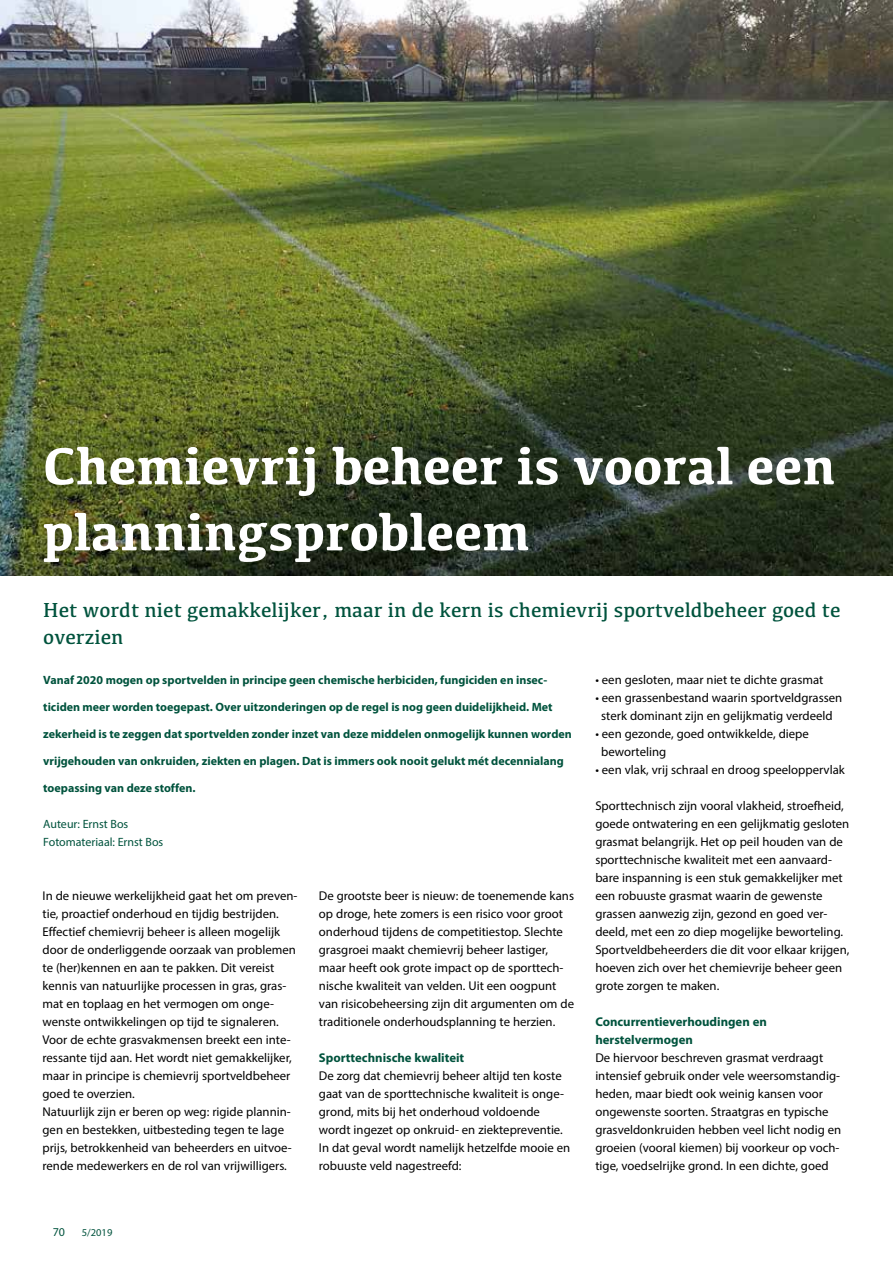
<style>
.page{position:relative;width:893px;height:1263px;background:#fff}
.page>*{position:absolute;margin:0;border:0;box-sizing:border-box;transform-origin:0 0}
.t1{font:700 54px/66px "Kefa";color:#fff}
.t2{font:21px/27px "Kefa";color:#00533d}
.t3{font:12.75px/18px "Myriad Pro";color:#000}
.t4{font:700 12.75px/18px "Myriad Pro";color:#00533d}
.t5{font:700 12px "Myriad Pro";color:#00533d}
.t6{font:12px/18px "Myriad Pro";color:#00533d}
.t7{font:10.5px "Myriad Pro";color:#00533d}
</style>
<div class="page">
<img style="left:0;top:0;width:893px;height:575px">
<h1 class="t1" style="left:43px;top:430px;width:794px">Chemievrij beheer is vooral een planningsprobleem</h1>
<h2 class="t2" style="left:43px;top:595px;width:799px">Het wordt niet gemakkelijker, maar in de kern is chemievrij sportveldbeheer goed te overzien</h2>
<p class="t5" style="left:43px;top:672px;width:506px">Vanaf 2020 mogen op sportvelden in principe geen chemische herbiciden, fungiciden en insec-</p>
<p class="t5" style="left:43px;top:699px;width:511px">ticiden meer worden toegepast. Over uitzonderingen op de regel is nog geen duidelijkheid. Met</p>
<p class="t5" style="left:43px;top:726px;width:530px">zekerheid is te zeggen dat sportvelden zonder inzet van deze middelen onmogelijk kunnen worden</p>
<p class="t5" style="left:43px;top:753px;width:522px">vrijgehouden van onkruiden, ziekten en plagen. Dat is immers ook nooit gelukt mét decennialang</p>
<p class="t5" style="left:43px;top:780px;width:154px">toepassing van deze stoffen.</p>
<p class="t6" style="left:43px;top:815px;width:122px">Auteur: Ernst Bos<br>Fotomateriaal: Ernst Bos</p>
<p class="t3" style="left:595px;top:671px;width:230px">• een gesloten, maar niet te dichte grasmat</p>
<p class="t3" style="left:595px;top:689px;width:248px;text-align:center">• een grassenbestand waarin sportveldgrassen sterk dominant zijn en gelijkmatig verdeeld</p>
<p class="t3" style="left:601px;top:725px;width:209px;text-indent:-6px">• een gezonde, goed ontwikkelde, diepe beworteling</p>
<p class="t3" style="left:595px;top:761px;width:251px">• een vlak, vrij schraal en droog speeloppervlak</p>
<p class="t3" style="left:595px;top:797px;width:256px">Sporttechnisch zijn vooral vlakheid, stroefheid, goede ontwatering en een gelijkmatig gesloten grasmat belangrijk. Het op peil houden van de sporttechnische kwaliteit met een aanvaard&shy;bare inspanning is een stuk gemakkelijker met een robuuste grasmat waarin de gewenste grassen aanwezig zijn, gezond en goed ver&shy;deeld, met een zo diep mogelijke beworteling.<br>Sportveldbeheerders die dit voor elkaar krijgen, hoeven zich over het chemievrije beheer geen grote zorgen te maken.</p>
<p class="t4" style="left:595px;top:1012px;width:173px">Concurrentieverhoudingen en herstelvermogen</p>
<p class="t3" style="left:595px;top:1049px;width:247px">De hiervoor beschreven grasmat verdraagt intensief gebruik onder vele weersomstandig&shy;heden, maar biedt ook weinig kansen voor ongewenste soorten. Straatgras en typische grasveldonkruiden hebben veel licht nodig en groeien (vooral kiemen) bij voorkeur op voch&shy;tige, voedselrijke grond. In een dichte, goed</p>
<p class="t3" style="left:43px;top:887px;width:256px">In de nieuwe werkelijkheid gaat het om preven&shy;tie, proactief onderhoud en tijdig bestrijden.<br>Effectief chemievrij beheer is alleen mogelijk door de onderliggende oorzaak van problemen te (her)kennen en aan te pakken. Dit vereist kennis van natuurlijke processen in gras, gras&shy;mat en toplaag en het vermogen om onge&shy;wenste ontwikkelingen op tijd te signaleren.<br>Voor de echte grasvakmensen breekt een inte&shy;ressante tijd aan. Het wordt niet gemakkelijker, maar in principe is chemievrij sportveldbeheer goed te overzien.<br>Natuurlijk zijn er beren op weg: rigide plannin&shy;gen en bestekken, uitbesteding tegen te lage prijs, betrokkenheid van beheerders en uitvoe&shy;rende medewerkers en de rol van vrijwilligers.</p>
<p class="t3" style="left:319px;top:887px;width:257px">De grootste beer is nieuw: de toenemende kans op droge, hete zomers is een risico voor groot onderhoud tijdens de competitiestop. Slechte grasgroei maakt chemievrij beheer lastiger, maar heeft ook grote impact op de sporttech&shy;nische kwaliteit van velden. Uit een oogpunt van risicobeheersing zijn dit argumenten om de traditionele onderhoudsplanning te herzien.</p>
<p class="t4" style="left:319px;top:1048px;width:147px">Sporttechnische kwaliteit</p>
<p class="t3" style="left:319px;top:1067px;width:253px">De zorg dat chemievrij beheer altijd ten koste gaat van de sporttechnische kwaliteit is onge&shy;grond, mits bij het onderhoud voldoende wordt ingezet op onkruid- en ziektepreventie.<br>In dat geval wordt namelijk hetzelfde mooie en robuuste veld nagestreefd:</p>
<p class="t6" style="left:53px;top:1222px;width:14px">70</p>
<p class="t7" style="left:82px;top:1226px;width:32px">5/2019</p>
</div>
